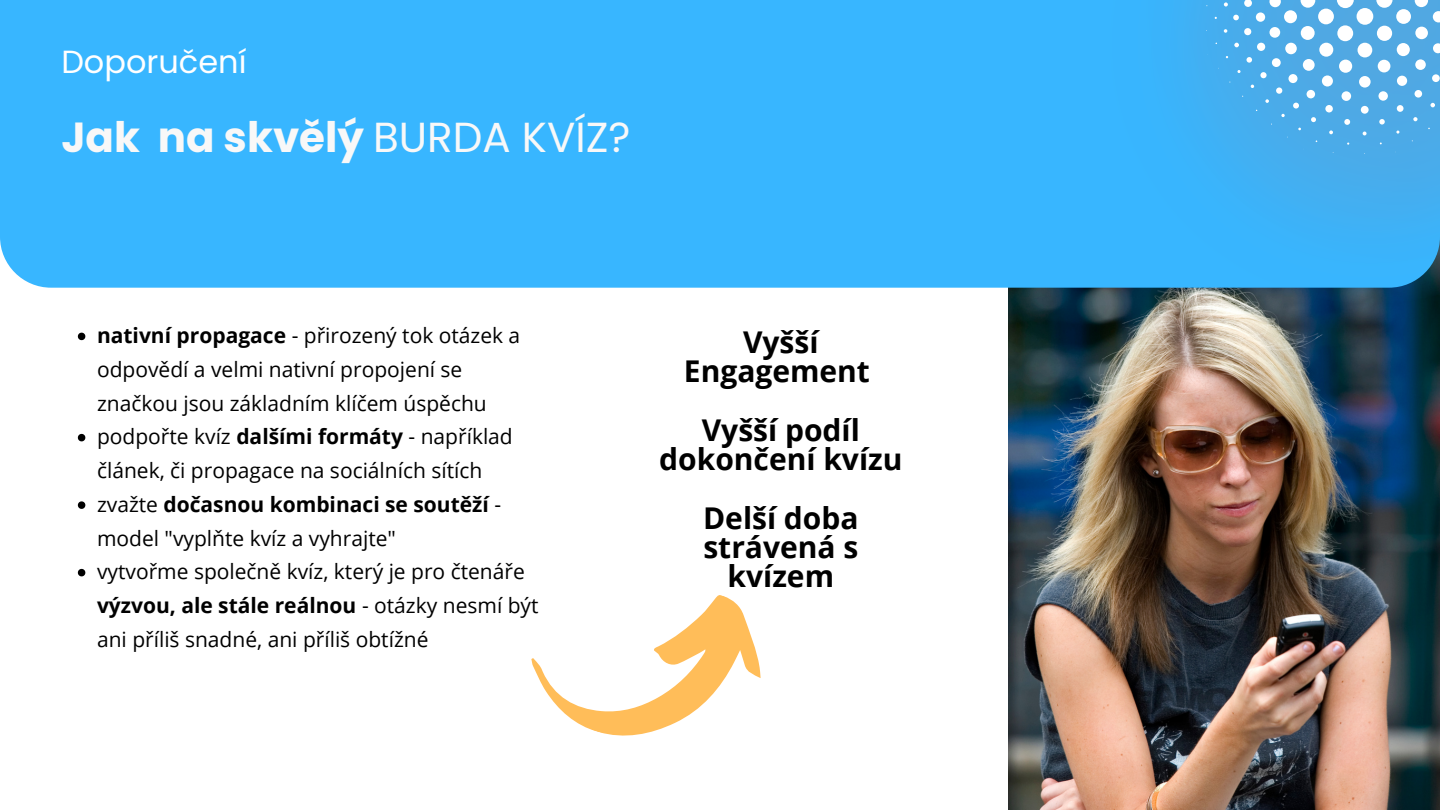
<style>
.page{position:relative;width:1440px;height:810px;background:#fff}
.page>*{position:absolute;margin:0;border:0;box-sizing:border-box;transform-origin:0 0}
.t1{font:700 42px "Poppins";color:#f8f8f8}
.t2{font:32px "Poppins";color:#fff}
.t3{font:700 30px/29.2px "Open Sans";color:#000;text-align:center}
.t4{font:21px/33.8px "Open Sans";color:#000}
.s1{font-weight:400}
.s2{font-weight:700}
</style>
<div class="page">
<img style="left:1008px;top:288px;width:432px;height:522px">
<div style="left:0;top:0;width:1440px;height:288px;background:#38b6ff"></div>
<svg style="left:1109px;top:0;width:331px;height:304px"></svg>
<svg style="left:1224px;top:2px;width:4px;height:5px"></svg>
<svg style="left:1244px;top:0;width:8px;height:7px"></svg>
<svg style="left:1269px;top:0;width:12px;height:7px"></svg>
<svg style="left:1301px;top:0;width:14px;height:8px"></svg>
<svg style="left:1337px;top:0;width:17px;height:8px"></svg>
<svg style="left:1376px;top:0;width:17px;height:8px"></svg>
<svg style="left:1233px;top:15px;width:6px;height:5px"></svg>
<div style="left:1256px;top:12px;width:9px;height:10px;background:#fff;border-radius:50%"></div>
<div style="left:1284px;top:10px;width:13px;height:13px;background:#fff;border-radius:50%"></div>
<div style="left:1318px;top:9px;width:16px;height:15px;background:#fff;border-radius:50%"></div>
<div style="left:1357px;top:8px;width:16px;height:17px;background:#fff;border-radius:50%"></div>
<div style="left:1396px;top:9px;width:15px;height:15px;background:#fff;border-radius:50%"></div>
<svg style="left:1415px;top:0;width:25px;height:22px"></svg>
<svg style="left:1224px;top:29px;width:3px;height:4px"></svg>
<div style="left:1244px;top:28px;width:7px;height:7px;background:#fff;border-radius:50%"></div>
<div style="left:1270px;top:27px;width:10px;height:11px;background:#fff;border-radius:50%"></div>
<div style="left:1301px;top:26px;width:14px;height:14px;background:#fff;border-radius:50%"></div>
<div style="left:1337px;top:25px;width:16px;height:16px;background:#fff;border-radius:50%"></div>
<div style="left:1377px;top:26px;width:15px;height:15px;background:#fff;border-radius:50%"></div>
<div style="left:1415px;top:27px;width:13px;height:12px;background:#fff;border-radius:50%"></div>
<svg style="left:1234px;top:43px;width:5px;height:4px"></svg>
<div style="left:1257px;top:43px;width:8px;height:8px;background:#fff;border-radius:50%"></div>
<div style="left:1285px;top:43px;width:12px;height:11px;background:#fff;border-radius:50%"></div>
<div style="left:1319px;top:43px;width:14px;height:14px;background:#fff;border-radius:50%"></div>
<div style="left:1358px;top:43px;width:14px;height:14px;background:#fff;border-radius:50%"></div>
<div style="left:1397px;top:43px;width:13px;height:13px;background:#fff;border-radius:50%"></div>
<svg style="left:1433px;top:43px;width:7px;height:10px"></svg>
<svg style="left:1246px;top:57px;width:6px;height:6px"></svg>
<div style="left:1272px;top:58px;width:9px;height:9px;background:#fff;border-radius:50%"></div>
<div style="left:1303px;top:59px;width:12px;height:12px;background:#fff;border-radius:50%"></div>
<div style="left:1339px;top:60px;width:13px;height:13px;background:#fff;border-radius:50%"></div>
<div style="left:1378px;top:60px;width:12px;height:12px;background:#fff;border-radius:50%"></div>
<div style="left:1415px;top:59px;width:11px;height:11px;background:#fff;border-radius:50%"></div>
<svg style="left:1237px;top:70px;width:4px;height:3px"></svg>
<div style="left:1260px;top:72px;width:7px;height:6px;background:#fff;border-radius:50%"></div>
<div style="left:1288px;top:74px;width:10px;height:9px;background:#fff;border-radius:50%"></div>
<div style="left:1322px;top:75px;width:11px;height:12px;background:#fff;border-radius:50%"></div>
<div style="left:1359px;top:76px;width:12px;height:12px;background:#fff;border-radius:50%"></div>
<div style="left:1397px;top:76px;width:10px;height:10px;background:#fff;border-radius:50%"></div>
<div style="left:1432px;top:74px;width:8px;height:8px;background:#fff;border-radius:50%"></div>
<div style="left:1276px;top:87px;width:6px;height:7px;background:#fff;border-radius:50%"></div>
<div style="left:1307px;top:90px;width:8px;height:8px;background:#fff;border-radius:50%"></div>
<div style="left:1342px;top:91px;width:9px;height:10px;background:#fff;border-radius:50%"></div>
<div style="left:1378px;top:91px;width:10px;height:10px;background:#fff;border-radius:50%"></div>
<div style="left:1415px;top:90px;width:7px;height:8px;background:#fff;border-radius:50%"></div>
<svg style="left:1265px;top:99px;width:4px;height:4px"></svg>
<svg style="left:1293px;top:103px;width:6px;height:6px"></svg>
<div style="left:1325px;top:105px;width:8px;height:7px;background:#fff;border-radius:50%"></div>
<div style="left:1361px;top:106px;width:8px;height:8px;background:#fff;border-radius:50%"></div>
<div style="left:1397px;top:105px;width:7px;height:7px;background:#fff;border-radius:50%"></div>
<svg style="left:1430px;top:103px;width:5px;height:4px"></svg>
<svg style="left:1281px;top:114px;width:4px;height:3px"></svg>
<svg style="left:1311px;top:117px;width:5px;height:5px"></svg>
<svg style="left:1344px;top:119px;width:6px;height:6px"></svg>
<svg style="left:1379px;top:119px;width:6px;height:6px"></svg>
<svg style="left:1413px;top:117px;width:5px;height:4px"></svg>
<svg style="left:1329px;top:130px;width:4px;height:4px"></svg>
<svg style="left:1363px;top:132px;width:4px;height:3px"></svg>
<svg style="left:78px;top:333px;width:7px;height:7px"></svg>
<svg style="left:78px;top:434px;width:7px;height:7px"></svg>
<svg style="left:78px;top:501px;width:7px;height:8px"></svg>
<svg style="left:78px;top:569px;width:7px;height:7px"></svg>
<svg style="left:531px;top:595px;width:230px;height:141px"></svg>
<h2 class="t2" style="left:61px;top:40px;width:187px">Doporučení</h2>
<h1 class="t1" style="left:61px;top:107px;width:571px">Jak na skvělý <span class="s1">BURDA KVÍZ?</span></h1>
<p class="t4" style="left:97px;top:318px;width:443px"><span class="s2">nativní propagace</span> - přirozený tok otázek a odpovědí a velmi nativní propojení se značkou jsou základním klíčem úspěchu podpořte kvíz <span class="s2">dalšími formáty</span> - například článek, či propagace na sociálních sítích zvažte <span class="s2">dočasnou kombinaci se soutěží</span> - model "vyplňte kvíz a vyhrajte"<br>vytvořme společně kvíz, který je pro čtenáře <span class="s2">výzvou, ale stále reálnou</span> - otázky nesmí být ani příliš snadné, ani příliš obtížné</p>
<h3 class="t3" style="left:684px;top:327px;width:188px">Vyšší<br>Engagement</h3>
<h3 class="t3" style="left:659px;top:415px;width:245px">Vyšší podíl dokončení kvízu</h3>
<h3 class="t3" style="left:703px;top:502px;width:157px">Delší doba strávená s kvízem</h3>
</div>
